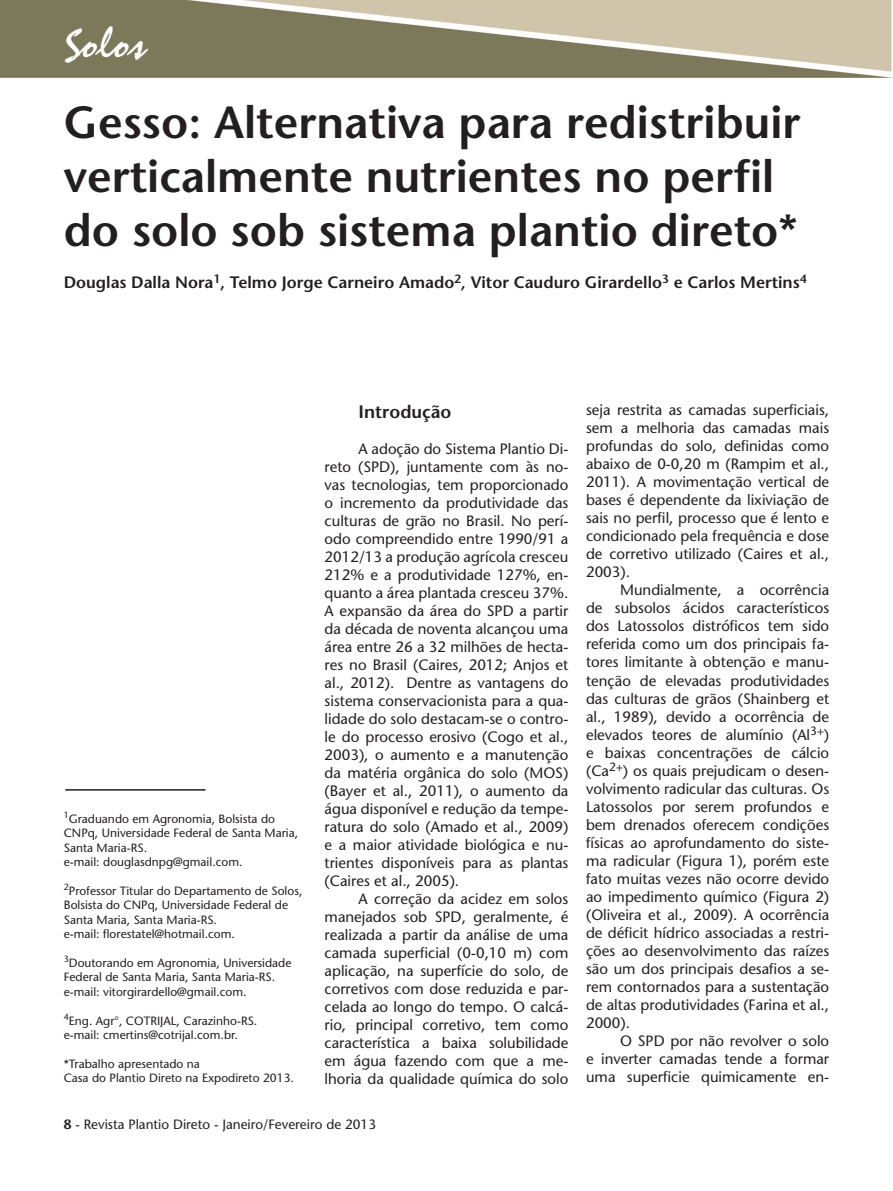
<style>
.page{position:relative;width:893px;height:1191px;background:#fff}
.page>*{position:absolute;margin:0;border:0;box-sizing:border-box;transform-origin:0 0}
.t1{font:600 45px/54px "Stone Sans Std";color:#231f20}
.t2{font:45px "Staccato 222 BT";color:#fff}
.t3{font:600 18px "Stone Sans Std";color:#231f20}
.t4{font:600 16.5px "Stone Sans Std";color:#231f20}
.t5{font:500 15px/18px "Stone Sans Std";color:#231f20;text-align:justify}
.t6{font:500 13.5px "Stone Sans Std";color:#231f20}
.t7{font:500 12px/14.4px "Stone Sans Std";color:#231f20}
.s1{font-weight:600}
</style>
<div class="page">
<img style="left:0;top:0;width:892px;height:77px">
<hr style="left:65px;top:789px;width:141px;height:1px;background:#231f20">
<p class="t2" style="left:64px;top:19px;width:84px">Solos</p>
<p class="t1" style="left:64px;top:95px;width:738px">Gesso: Alternativa para redistribuir verticalmente nutrientes no perfil do solo sob sistema plantio direto*</p>
<p class="t4" style="left:64px;top:272px;width:744px">Douglas Dalla Nora<sup>1</sup>, Telmo Jorge Carneiro Amado<sup>2</sup>, Vitor Cauduro Girardello<sup>3</sup> e Carlos Mertins<sup>4</sup></p>
<p class="t7" style="left:64px;top:811px;width:236px"><sup>1</sup>Graduando em Agronomia, Bolsista do<br>CNPq, Universidade Federal de Santa Maria,<br>Santa Maria-RS.</p>
<p class="t7" style="left:64px;top:854px;width:180px">e-mail: douglasdnpg@gmail.com.</p>
<p class="t7" style="left:64px;top:883px;width:240px"><sup>2</sup>Professor Titular do Departamento de Solos,<br>Bolsista do CNPq, Universidade Federal de<br>Santa Maria, Santa Maria-RS.</p>
<p class="t7" style="left:64px;top:926px;width:173px">e-mail: florestatel@hotmail.com.</p>
<p class="t7" style="left:64px;top:955px;width:229px"><sup>3</sup>Doutorando em Agronomia, Universidade<br>Federal de Santa Maria, Santa Maria-RS. e-mail: vitorgirardello@gmail.com.</p>
<p class="t7" style="left:64px;top:1013px;width:195px"><sup>4</sup>Eng. Agr°, COTRIJAL, Carazinho-RS.</p>
<p class="t7" style="left:64px;top:1027px;width:176px">e-mail: cmertins@cotrijal.com.br.</p>
<p class="t7" style="left:64px;top:1056px;width:138px">*Trabalho apresentado na</p>
<p class="t7" style="left:64px;top:1070px;width:232px">Casa do Plantio Direto na Expodireto 2013.</p>
<p class="t3" style="left:359px;top:400px;width:94px">Introdução</p>
<p class="t5" style="left:325px;top:439px;width:245px;text-indent:34px">A adoção do Sistema Plantio Di&shy;reto (SPD), juntamente com às no&shy;vas tecnologias, tem proporcionado o incremento da produtividade das culturas de grão no Brasil. No perí&shy;odo compreendido entre 1990/91 a 2012/13 a produção agrícola cresceu 212% e a produtividade 127%, en&shy;quanto a área plantada cresceu 37%.<br>A expansão da área do SPD a partir da década de noventa alcançou uma área entre 26 a 32 milhões de hecta&shy;res no Brasil (Caires, 2012; Anjos et al., 2012). Dentre as vantagens do sistema conservacionista para a qua&shy;lidade do solo destacam-se o contro&shy;le do processo erosivo (Cogo et al., 2003), o aumento e a manutenção da matéria orgânica do solo (MOS) (Bayer et al., 2011), o aumento da água disponível e redução da tempe&shy;ratura do solo (Amado et al., 2009) e a maior atividade biológica e nu&shy;trientes disponíveis para as plantas (Caires et al., 2005).</p>
<p class="t5" style="left:325px;top:889px;width:245px;text-indent:34px">A correção da acidez em solos manejados sob SPD, geralmente, é realizada a partir da análise de uma camada superficial (0-0,10 m) com aplicação, na superfície do solo, de corretivos com dose reduzida e par&shy;celada ao longo do tempo. O calcá&shy;rio, principal corretivo, tem como característica a baixa solubilidade em água fazendo com que a me&shy;lhoria da qualidade química do solo</p>
<p class="t6" style="left:64px;top:1115px;width:314px"><span class="s1">8</span> - Revista Plantio Direto - Janeiro/Fevereiro de 2013</p>
<p class="t5" style="left:586px;top:401px;width:245px">seja restrita as camadas superficiais, sem a melhoria das camadas mais profundas do solo, definidas como abaixo de 0-0,20 m (Rampim et al., 2011). A movimentação vertical de bases é dependente da lixiviação de sais no perfil, processo que é lento e condicionado pela frequência e dose de corretivo utilizado (Caires et al., 2003).</p>
<p class="t5" style="left:586px;top:581px;width:245px;text-indent:34px">Mundialmente, a ocorrência de subsolos ácidos característicos dos Latossolos distróficos tem sido referida como um dos principais fa&shy;tores limitante à obtenção e manu&shy;tenção de elevadas produtividades das culturas de grãos (Shainberg et al., 1989), devido a ocorrência de elevados teores de alumínio (Al<sup>3+</sup>) e baixas concentrações de cálcio (Ca<sup>2+</sup>) os quais prejudicam o desen&shy;volvimento radicular das culturas. Os Latossolos por serem profundos e bem drenados oferecem condições físicas ao aprofundamento do siste&shy;ma radicular (Figura 1), porém este fato muitas vezes não ocorre devido ao impedimento químico (Figura 2) (Oliveira et al., 2009). A ocorrência de déficit hídrico associadas a restri&shy;ções ao desenvolvimento das raízes são um dos principais desafios a se&shy;rem contornados para a sustentação de altas produtividades (Farina et al., 2000).</p>
<p class="t5" style="left:586px;top:1031px;width:245px;text-indent:34px">O SPD por não revolver o solo e inverter camadas tende a formar uma superficie quimicamente en-</p>
</div>
